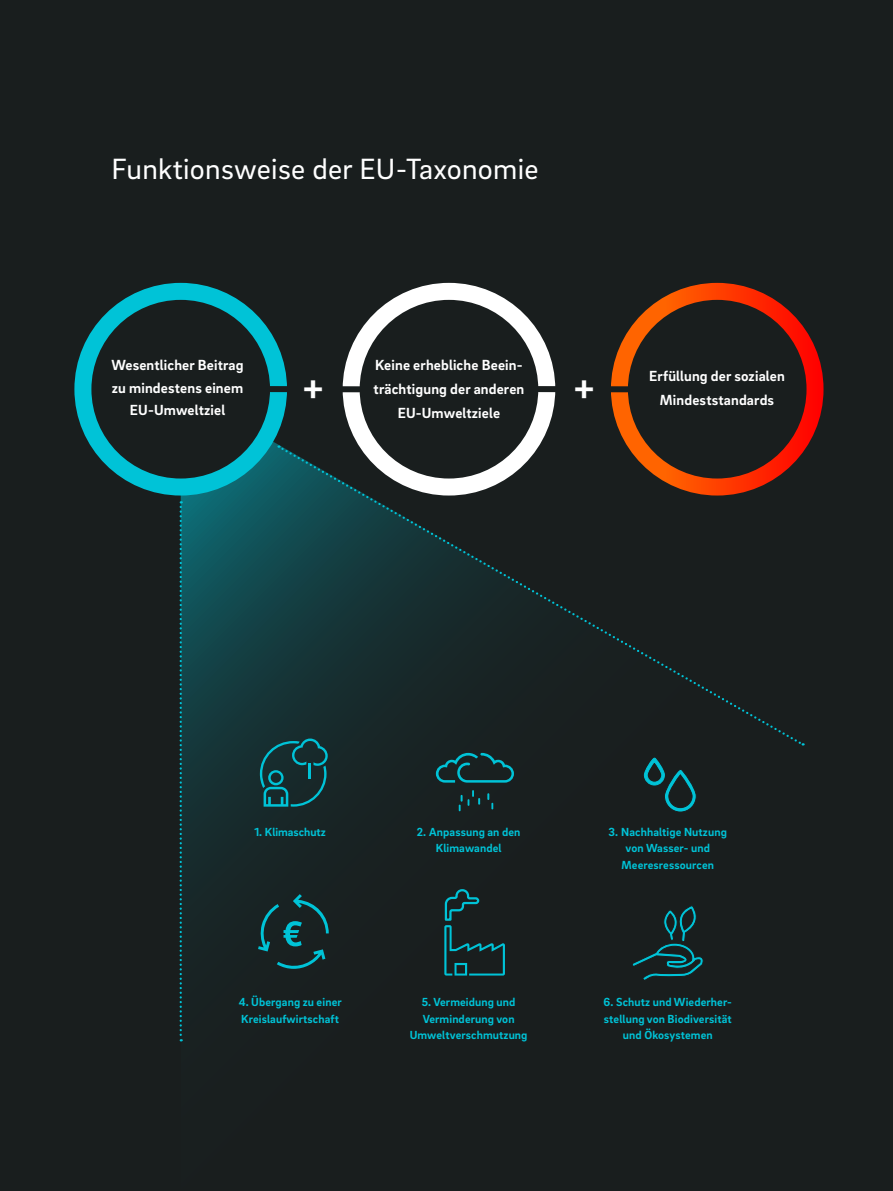
<style>
.page{position:relative;width:893px;height:1191px;background:#191e1e}
.page>*{position:absolute;margin:0;border:0;box-sizing:border-box;transform-origin:0 0}
.t1{font:700 36px "Brix Sans";color:#fff}
.t2{font:30px "Brix Sans";letter-spacing:.01em;color:#fff}
.t3{font:700 15px/24px "Brix Sans";letter-spacing:.01em;color:#fff;text-align:center}
.t4{font:700 12px/16.5px "Brix Sans";letter-spacing:.01em;color:#00c3d7;text-align:center}
</style>
<div class="page">
<svg style="left:181px;top:389px;width:643px;height:653px"></svg>
<div style="left:74px;top:283px;width:213px;height:212px;background:#00c3d7;border-radius:50%"></div>
<div style="left:91px;top:300px;width:179px;height:178px;background:#191e1e;border-radius:50%"></div>
<div style="left:343px;top:283px;width:212px;height:212px;background:#fff;border-radius:50%"></div>
<div style="left:360px;top:300px;width:178px;height:178px;background:#191e1e;border-radius:50%"></div>
<svg style="left:611px;top:283px;width:212px;height:212px;background:#fa3900"></svg>
<div style="left:628px;top:300px;width:178px;height:178px;background:#191e1e;border-radius:50%"></div>
<svg style="left:180px;top:501px;width:2px;height:540px"></svg>
<svg style="left:279px;top:446px;width:525px;height:300px"></svg>
<div style="left:528px;top:386px;width:107px;height:6px;background:#191e1e"></div>
<div style="left:264px;top:386px;width:106px;height:6px;background:#191e1e"></div>
<svg style="left:258px;top:894px;width:71px;height:75px"></svg>
<svg style="left:260px;top:738px;width:68px;height:68px"></svg>
<svg style="left:631px;top:905px;width:73px;height:75px"></svg>
<svg style="left:644px;top:758px;width:53px;height:55px"></svg>
<svg style="left:444px;top:888px;width:61px;height:87px"></svg>
<svg style="left:436px;top:753px;width:78px;height:29px"></svg>
<svg style="left:487px;top:793px;width:6px;height:16px"></svg>
<svg style="left:459px;top:790px;width:21px;height:21px"></svg>
<h2 class="t2" style="left:112px;top:149px;width:429px">Funktionsweise der EU-Taxonomie</h2>
<p class="t3" style="left:111px;top:353px;width:134px;line-height:22.5px">Wesentlicher Beitrag zu mindestens einem<br>EU-Umweltziel</p>
<p class="t3" style="left:374px;top:352px;width:152px">Keine erhebliche Beein&shy;trächtigung der anderen<br>EU-Umweltziele</p>
<p class="t3" style="left:649px;top:363px;width:137px">Erfüllung der sozialen<br>Mindeststandards</p>
<h1 class="t1" style="left:303px;top:363px;width:22px">+</h1>
<h1 class="t1" style="left:574px;top:363px;width:22px">+</h1>
<p class="t4" style="left:254px;top:823px;width:73px">1. Klimaschutz</p>
<p class="t4" style="left:239px;top:993px;width:105px;text-align:left">4. Übergang zu einer<br>Kreislaufwirtschaft</p>
<p class="t4" style="left:417px;top:823px;width:105px">2. Anpassung an den<br>Klimawandel</p>
<p class="t4" style="left:609px;top:823px;width:120px">3. Nachhaltige Nutzung von Wasser- und<br>Meeresressourcen</p>
<p class="t4" style="left:410px;top:993px;width:119px">5. Vermeidung und<br>Verminderung von<br>Umweltverschmutzung</p>
<p class="t4" style="left:604px;top:993px;width:130px">6. Schutz und Wiederher&shy;stellung von Biodiversität und Ökosystemen</p>
</div>
